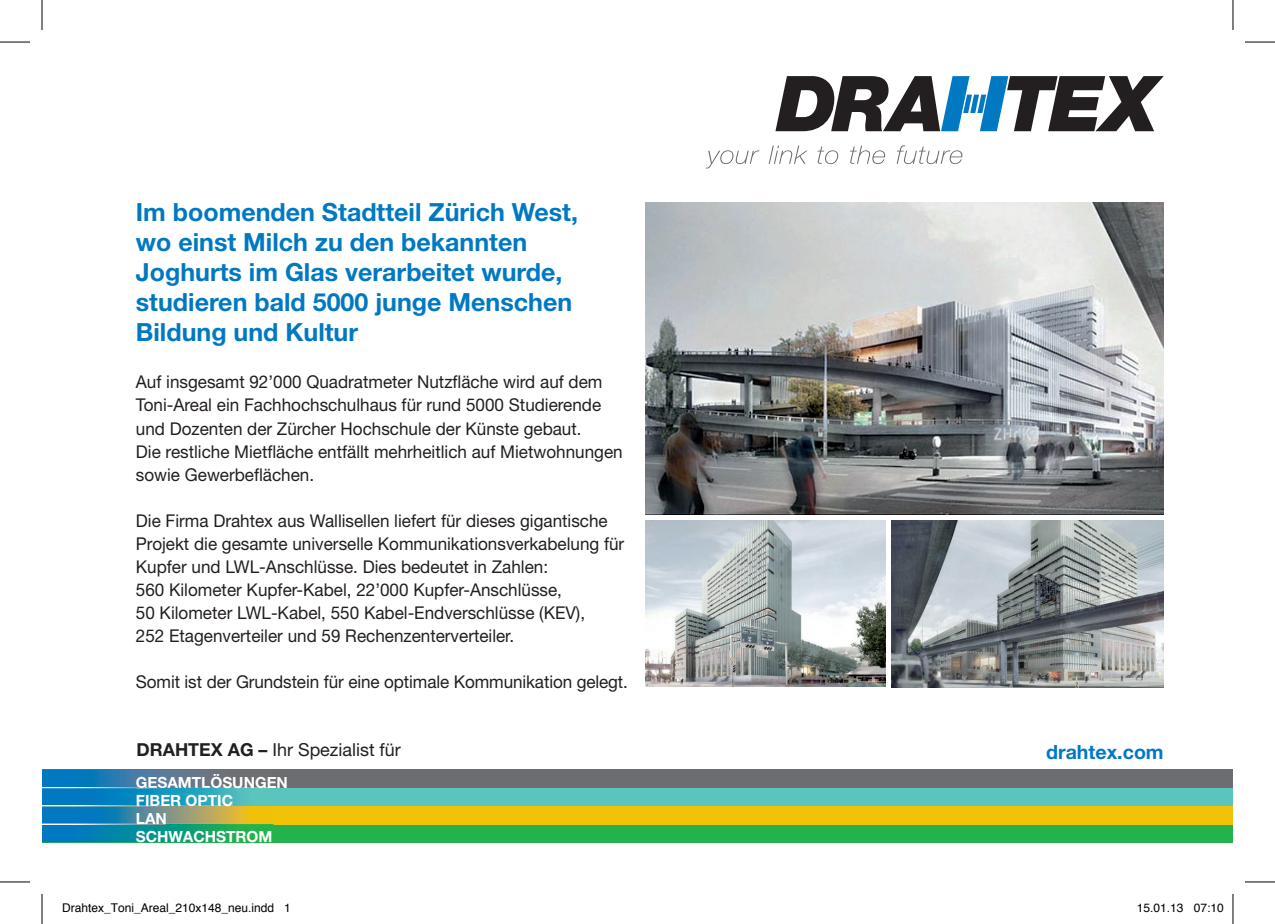
<style>
.page{position:relative;width:1275px;height:924px;background:#fff}
.page>*{position:absolute;margin:0;border:0;box-sizing:border-box;transform-origin:0 0}
.t1{font:700 25px/30px "Helvetica Neue";color:#0079c2}
.t2{font:700 19.6px "Helvetica Neue";color:#0079c2}
.t3{font:18px "Helvetica Neue LT Std";color:#231f20}
.t4{font:17.6px/23px "Helvetica Neue";color:#231f20}
.t5{font:700 15.4px/18.2px "Helvetica Neue";color:#fff}
.t6{font:12px "Helvetica";color:#000}
.s1{font-family:"Helvetica Neue";font-weight:700}
</style>
<div class="page">
<svg style="left:706px;top:150px;width:53px;height:18px"></svg>
<svg style="left:768px;top:145px;width:39px;height:19px"></svg>
<svg style="left:817px;top:146px;width:21px;height:18px"></svg>
<svg style="left:850px;top:145px;width:35px;height:19px"></svg>
<svg style="left:896px;top:145px;width:66px;height:19px"></svg>
<svg style="left:775px;top:76px;width:388px;height:55px"></svg>
<div style="left:42px;top:823px;width:1191px;height:18px;background:#23b24b"></div>
<div style="left:42px;top:805px;width:1191px;height:18px;background:#f2c209"></div>
<div style="left:42px;top:787px;width:1191px;height:18px;background:#5ac4bd"></div>
<div style="left:42px;top:769px;width:1191px;height:18px;background:#6c6d70"></div>
<svg style="left:42px;top:769px;width:231px;height:72px"></svg>
<img style="left:646px;top:202px;width:517px;height:312px">
<img style="left:646px;top:520px;width:239px;height:166px">
<img style="left:891px;top:520px;width:272px;height:167px">
<hr style="left:0;top:42px;width:30px;height:1px;background:#000">
<hr style="left:1245px;top:42px;width:30px;height:1px;background:#000">
<hr style="left:0;top:881px;width:30px;height:1px;background:#000">
<hr style="left:1245px;top:881px;width:30px;height:1px;background:#000">
<hr style="left:42px;top:0;width:1px;height:30px;background:#000">
<hr style="left:42px;top:893px;width:1px;height:30px;background:#000">
<hr style="left:1232px;top:0;width:1px;height:30px;background:#000">
<hr style="left:1232px;top:893px;width:1px;height:30px;background:#000">
<h1 class="t1" style="left:136px;top:196px;width:444px">Im boomenden Stadtteil Zürich West, wo einst Milch zu den bekannten<br>Joghurts im Glas verarbeitet wurde, studieren bald 5000 junge Menschen<br>Bildung und Kultur</h1>
<p class="t4" style="left:136px;top:370px;width:488px">Auf insgesamt 92’000 Quadratmeter Nutzfläche wird auf dem Toni-Areal ein Fachhochschulhaus für rund 5000 Studierende und Dozenten der Zürcher Hochschule der Künste gebaut.<br>Die restliche Mietfläche entfällt mehrheitlich auf Mietwohnungen sowie Gewerbeflächen.</p>
<p class="t4" style="left:136px;top:508px;width:490px">Die Firma Drahtex aus Wallisellen liefert für dieses gigantische Projekt die gesamte universelle Kommunikationsverkabelung für Kupfer und LWL-Anschlüsse. Dies bedeutet in Zahlen:<br>560 Kilometer Kupfer-Kabel, 22’000 Kupfer-Anschlüsse,<br>50 Kilometer LWL-Kabel, 550 Kabel-Endverschlüsse (KEV),<br>252 Etagenverteiler und 59 Rechenzenterverteiler.</p>
<p class="t4" style="left:136px;top:669px;width:493px">Somit ist der Grundstein für eine optimale Kommunikation gelegt.</p>
<p class="t3" style="left:136px;top:739px;width:266px"><span class="s1">Drahtex aG –</span> Ihr Spezialist für</p>
<p class="t5" style="left:136px;top:772px;width:154px">GESAMTLÖSUNGEN<br>FIBER OPTIC<br>LAN<br>SCHWACHSTROM</p>
<p class="t5" style="left:146px;top:772px;width:144px">esamtl sun en iber</p>
<p class="t5" style="left:208px;top:790px;width:27px">tic</p>
<p class="t5" style="left:136px;top:808px;width:138px">lan schwachstr m</p>
<p class="t2" style="left:1046px;top:739px;width:119px">drahtex.com</p>
<p class="t6" style="left:62px;top:898px;width:230px">Drahtex_Toni_Areal_210x148_neu.indd 1</p>
<p class="t6" style="left:1137px;top:898px;width:88px">15.01.13 07:10</p>
</div>
